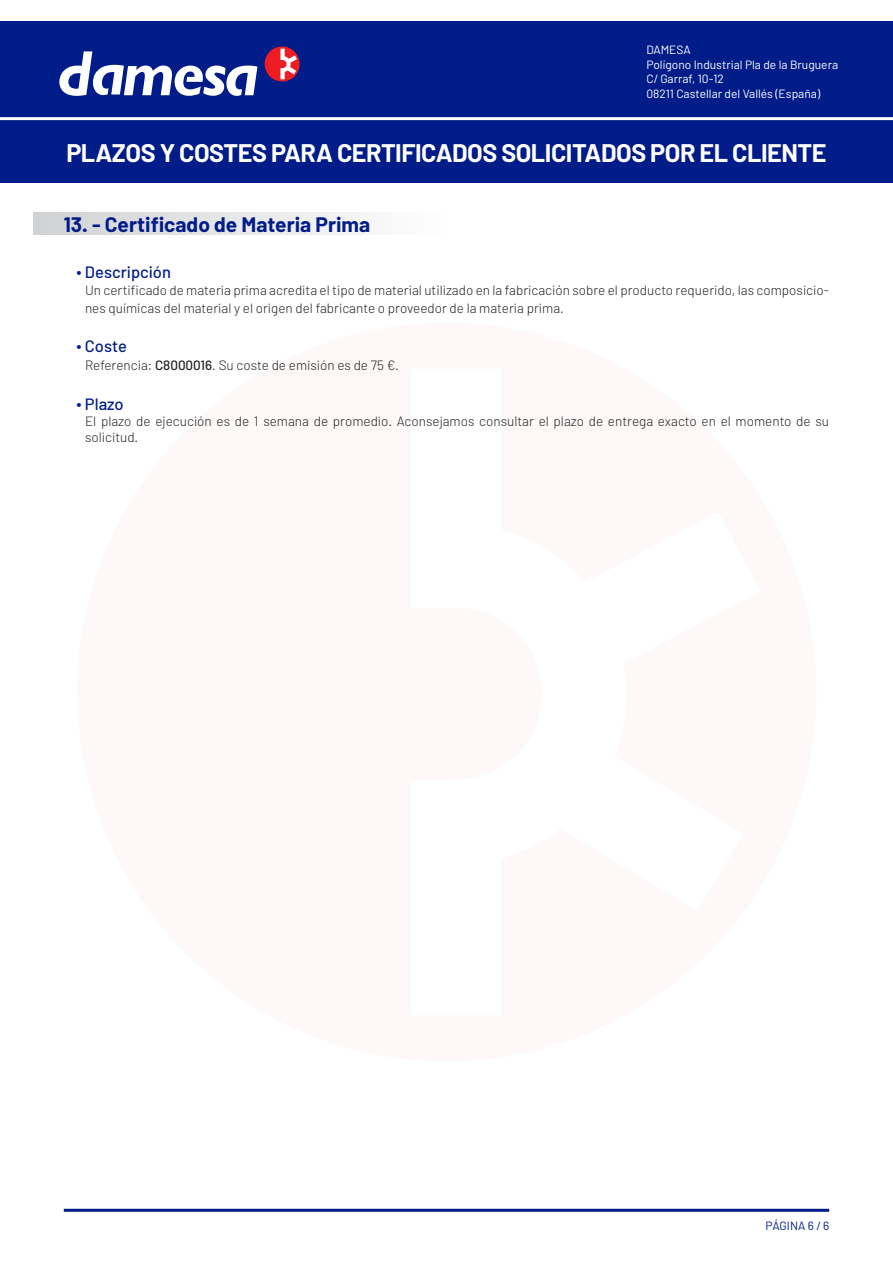
<style>
.page{position:relative;width:893px;height:1263px;background:#fff}
.page>*{position:absolute;margin:0;border:0;box-sizing:border-box;transform-origin:0 0}
.t1{font:700 25.5px "Barlow";letter-spacing:-.02em;color:#fff}
.t2{font:700 21px "Barlow";color:#001c88}
.t3{font:500 16.5px "Barlow";color:#001c88}
.t4{font:300 13.5px/18px "Barlow";color:#231f20}
.t5{font:12px "Barlow";color:#fff}
.t6{font:12px "Barlow";color:#001c88}
.s1{font-weight:500}
</style>
<div class="page">
<div style="left:0;top:21px;width:893px;height:161px;background:#001c88"></div>
<svg style="left:59px;top:46px;width:241px;height:50px"></svg>
<hr style="left:0;top:117px;width:893px;height:3px;background:#fff">
<div style="left:33px;top:213px;width:413px;height:22px;background:linear-gradient(to right,#d0d2d4,#fefefe)"></div>
<hr style="left:64px;top:1209px;width:765px;height:3px;background:#001c88">
<p class="t5" style="left:646px;top:43px;width:46px">DAMESA</p>
<p class="t5" style="left:646px;top:57px;width:193px">Polígono Industrial Pla de la Bruguera</p>
<p class="t5" style="left:646px;top:71px;width:79px">C/ Garraf, 10-12</p>
<p class="t5" style="left:646px;top:86px;width:175px">08211 Castellar del Vallés (España)</p>
<p class="t1" style="left:66px;top:137px;width:762px">PLAZOS Y COSTES PARA CERTIFICADOS SOLICITADOS POR EL CLIENTE</p>
<p class="t2" style="left:64px;top:211px;width:308px">13. - Certificado de Materia Prima</p>
<p class="t3" style="left:77px;top:262px;width:96px">∙ Descripción</p>
<p class="t4" style="left:85px;top:280px;width:746px">Un certificado de materia prima acredita el tipo de material utilizado en la fabricación sobre el producto requerido, las composicio&shy;nes químicas del material y el origen del fabricante o proveedor de la materia prima.</p>
<p class="t3" style="left:77px;top:336px;width:52px">∙ Coste</p>
<p class="t4" style="left:85px;top:356px;width:315px">Referencia: <span class="s1">C8000016</span>. Su coste de emisión es de 75 €.</p>
<p class="t3" style="left:77px;top:394px;width:49px">∙ Plazo</p>
<p class="t4" style="left:85px;top:413px;width:745px;line-height:16.2px">El plazo de ejecución es de 1 semana de promedio. Aconsejamos consultar el plazo de entrega exacto en el momento de su solicitud.</p>
<p class="t6" style="left:766px;top:1218px;width:65px">PÁGINA 6 / 6</p>
</div>
